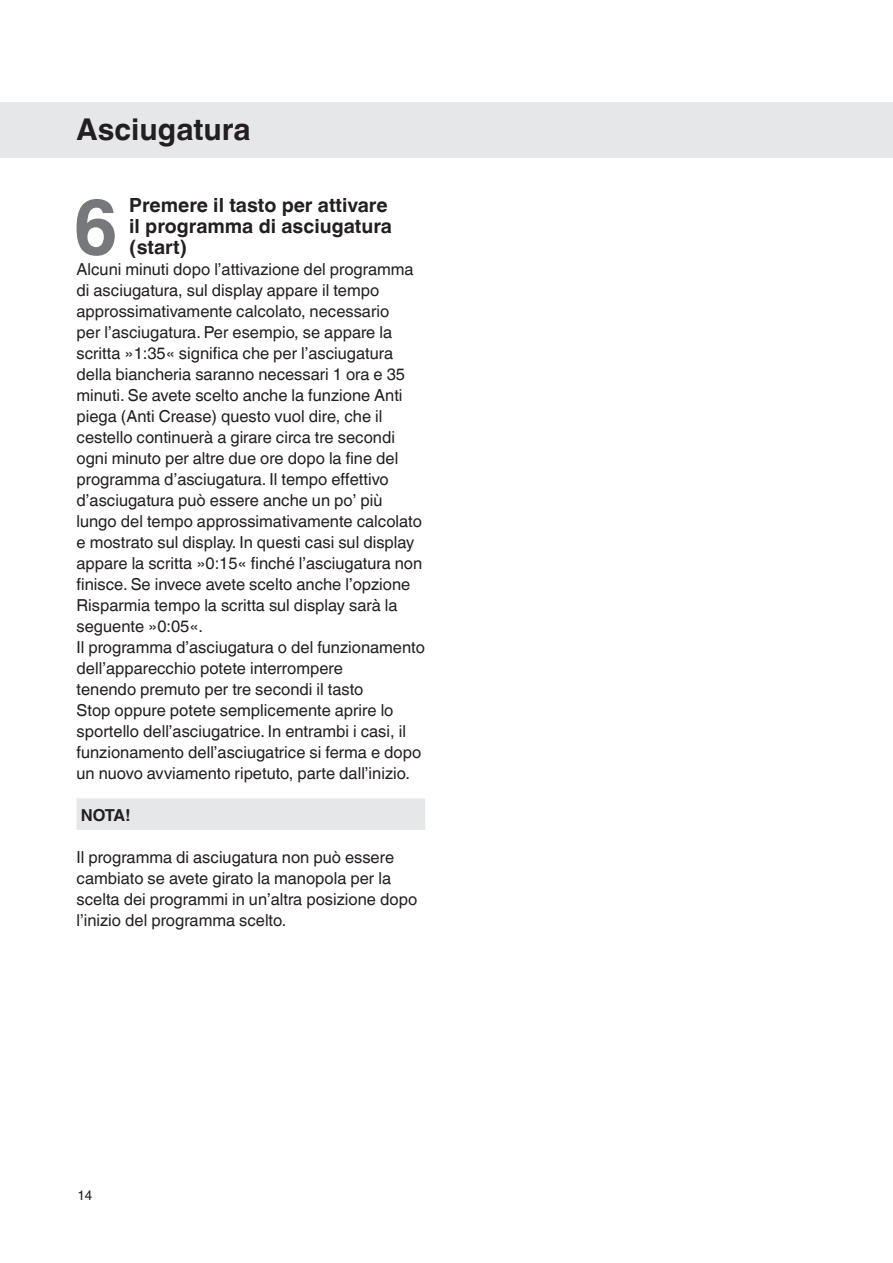
<style>
.page{position:relative;width:893px;height:1263px;background:#fff}
.page>*{position:absolute;margin:0;border:0;box-sizing:border-box;transform-origin:0 0}
.naslov_2{font:700 78px "Helvetica Linotype";color:#76787b}
.naslov_1-1{font:700 30px "Helvetica Linotype";color:#231f20}
.naslov_2-2{font:700 19.5px/21px "Helvetica Linotype";color:#231f20}
.tekst{font:16.5px/21px "Helvetica Linotype";color:#231f20}
.podnaslov_v_sivini{font:700 16.5px "Helvetica Linotype";color:#231f20}
.t1{font:13.5px "Helvetica Linotype";color:#231f20}
</style>
<div class="page">
<div style="left:0;top:102px;width:893px;height:55px;background:#e6e7e9"></div>
<div style="left:77px;top:798px;width:348px;height:32px;background:#e6e7e9"></div>
<p class="naslov_1-1" style="left:77px;top:113px;width:176px">Asciugatura</p>
<p class="naslov_2" style="left:73px;top:182px;width:46px">6</p>
<p class="naslov_2-2" style="left:129px;top:195px;width:264px">Premere il tasto per attivare il programma di asciugatura (start)</p>
<p class="tekst" style="left:77px;top:259px;width:347px">Alcuni minuti dopo l’attivazione del programma di asciugatura, sul display appare il tempo approssimativamente calcolato, necessario<br>per l’asciugatura. Per esempio, se appare la scritta »1:35« significa che per l’asciugatura della biancheria saranno necessari 1 ora e 35 minuti. Se avete scelto anche la funzione Anti piega (Anti Crease) questo vuol dire, che il cestello continuerà a girare circa tre secondi ogni minuto per altre due ore dopo la fine del programma d’asciugatura. Il tempo effettivo d’asciugatura può essere anche un po’ più lungo del tempo approssimativamente calcolato e mostrato sul display. In questi casi sul display appare la scritta »0:15« finché l’asciugatura non finisce. Se invece avete scelto anche l’opzione Risparmia tempo la scritta sul display sarà la seguente »0:05«.</p>
<p class="tekst" style="left:77px;top:637px;width:350px">Il programma d’asciugatura o del funzionamento dell’apparecchio potete interrompere<br>tenendo premuto per tre secondi il tasto<br>Stop oppure potete semplicemente aprire lo sportello dell’asciugatrice. In entrambi i casi, il funzionamento dell’asciugatrice si ferma e dopo un nuovo avviamento ripetuto, parte dall’inizio.</p>
<p class="podnaslov_v_sivini" style="left:81px;top:806px;width:51px">NOTA!</p>
<p class="tekst" style="left:77px;top:847px;width:342px">Il programma di asciugatura non può essere cambiato se avete girato la manopola per la scelta dei programmi in un’altra posizione dopo l’inizio del programma scelto.</p>
<p class="t1" style="left:77px;top:1188px;width:17px">14</p>
</div>
